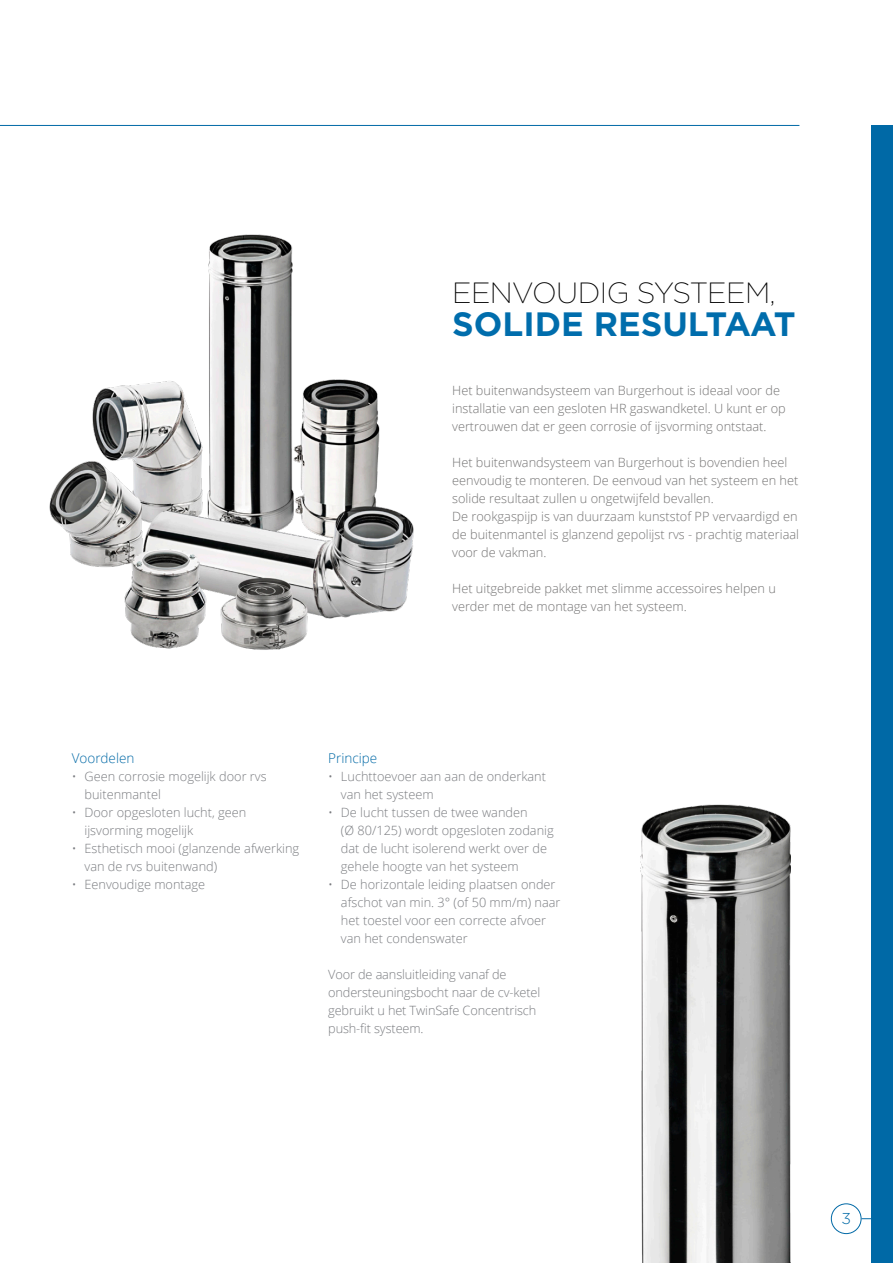
<style>
.page{position:relative;width:893px;height:1263px;background:#fff}
.page>*{position:absolute;margin:0;border:0;box-sizing:border-box;transform-origin:0 0}
.t1{font:700 33.75px "Gotham";color:#006dac}
.t2{font:200 29.25px "Gotham";letter-spacing:-.02em;color:#000}
.t3{font:300 15.75px "Gotham";color:#0069a6}
.t4{font:300 13.5px "Open Sans";color:#0069a6}
.t5{font:300 12.75px/18px "Open Sans";color:#7a7c80}
.t6{font:300 12.75px/18px "Open Sans";color:#747373}
</style>
<div class="page">
<img style="left:640px;top:804px;width:151px;height:459px">
<img style="left:49px;top:234px;width:365px;height:416px">
<div style="left:831px;top:1203px;width:30px;height:31px;border:1px solid #0069a6;border-radius:50%"></div>
<div style="left:872px;top:125px;width:21px;height:1138px;background:#0069a6"></div>
<hr style="left:0;top:125px;width:799px;height:1px;background:#0069a6">
<hr style="left:861px;top:1218px;width:32px;height:1px;background:#0069a6">
<h2 class="t2" style="left:452px;top:274px;width:325px">EENVOUDIG SYSTEEM,</h2>
<h1 class="t1" style="left:452px;top:302px;width:345px">SOLIDE RESULTAAT</h1>
<p class="t6" style="left:452px;top:381px;width:335px">Het buitenwandsysteem van Burgerhout is ideaal voor de installatie van een gesloten HR gaswandketel. U kunt er op vertrouwen dat er geen corrosie of ijsvorming ontstaat.</p>
<p class="t6" style="left:452px;top:453px;width:348px">Het buitenwandsysteem van Burgerhout is bovendien heel eenvoudig te monteren. De eenvoud van het systeem en het solide resultaat zullen u ongetwijfeld bevallen.<br>De rookgaspijp is van duurzaam kunststof PP vervaardigd en de buitenmantel is glanzend gepolijst rvs - prachtig materiaal voor de vakman.</p>
<p class="t6" style="left:452px;top:579px;width:325px">Het uitgebreide pakket met slimme accessoires helpen u verder met de montage van het systeem.</p>
<p class="t4" style="left:72px;top:749px;width:64px">Voordelen</p>
<p class="t5" style="left:84px;top:767px;width:184px;text-indent:-13px">• Geen corrosie mogelijk door rvs buitenmantel</p>
<p class="t5" style="left:84px;top:803px;width:163px;text-indent:-13px">• Door opgesloten lucht, geen ijsvorming mogelijk</p>
<p class="t5" style="left:84px;top:839px;width:216px;text-indent:-13px">• Esthetisch mooi (glanzende afwerking van de rvs buitenwand)</p>
<p class="t5" style="left:72px;top:875px;width:135px">• Eenvoudige montage</p>
<p class="t4" style="left:328px;top:749px;width:51px">Principe</p>
<p class="t5" style="left:341px;top:767px;width:207px;text-indent:-13px">• Luchttoevoer aan aan de onderkant van het systeem</p>
<p class="t5" style="left:341px;top:803px;width:214px;text-indent:-13px">• De lucht tussen de twee wanden<br>(Ø 80/125) wordt opgesloten zodanig dat de lucht isolerend werkt over de gehele hoogte van het systeem</p>
<p class="t5" style="left:341px;top:875px;width:221px;text-indent:-13px">• De horizontale leiding plaatsen onder afschot van min. 3° (of 50 mm/m) naar het toestel voor een correcte afvoer van het condenswater</p>
<p class="t5" style="left:328px;top:965px;width:214px">Voor de aansluitleiding vanaf de ondersteuningsbocht naar de cv-ketel gebruikt u het TwinSafe Concentrisch push-fit systeem.</p>
<p class="t3" style="left:841px;top:1208px;width:11px">3</p>
</div>
